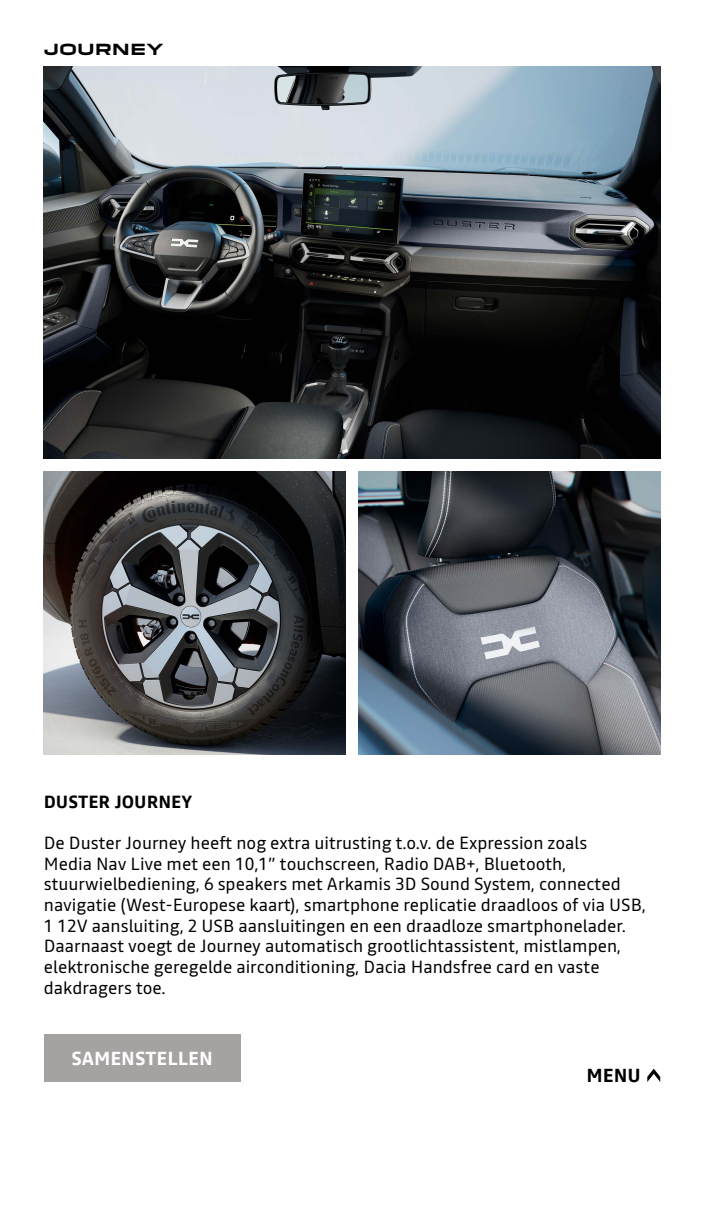
<style>
.page{position:relative;width:704px;height:1207px;background:#fff}
.page>*{position:absolute;margin:0;border:0;box-sizing:border-box;transform-origin:0 0}
.t1{font:700 18.75px "Read";color:#fff}
.t2{font:700 18.75px "Read";color:#000}
.t3{font:17.5px/20.6px "Read";color:#000}
.t4{font:700 17.5px "Read";color:#000}
.t5{font:700 15px "Dacia Block Extended";color:#000}
</style>
<div class="page">
<img style="left:44px;top:471px;width:301px;height:283px">
<img style="left:358px;top:471px;width:301px;height:283px">
<img style="left:44px;top:66px;width:615px;height:393px">
<svg style="left:647px;top:1069px;width:12px;height:13px"></svg>
<div style="left:44px;top:1034px;width:196px;height:48px;background:#a6a2a1"></div>
<p class="t5" style="left:44px;top:41px;width:121px">JOURNEY</p>
<p class="t4" style="left:44px;top:790px;width:150px">DUSTER JOURNEY</p>
<p class="t3" style="left:44px;top:833px;width:603px">De Duster Journey heeft nog extra uitrusting t.o.v. de Expression zoals<br>Media Nav Live met een 10,1” touchscreen, Radio DAB+, Bluetooth, stuurwielbediening, 6 speakers met Arkamis 3D Sound System, connected navigatie (West-Europese kaart), smartphone replicatie draadloos of via USB, 1 12V aansluiting, 2 USB aansluitingen en een draadloze smartphonelader.<br>Daarnaast voegt de Journey automatisch grootlichtassistent, mistlampen, elektronische geregelde airconditioning, Dacia Handsfree card en vaste dakdragers toe.</p>
<p class="t1" style="left:71px;top:1045px;width:143px">SAMENSTELLEN</p>
<p class="t2" style="left:586px;top:1062px;width:56px">MENU</p>
</div>
